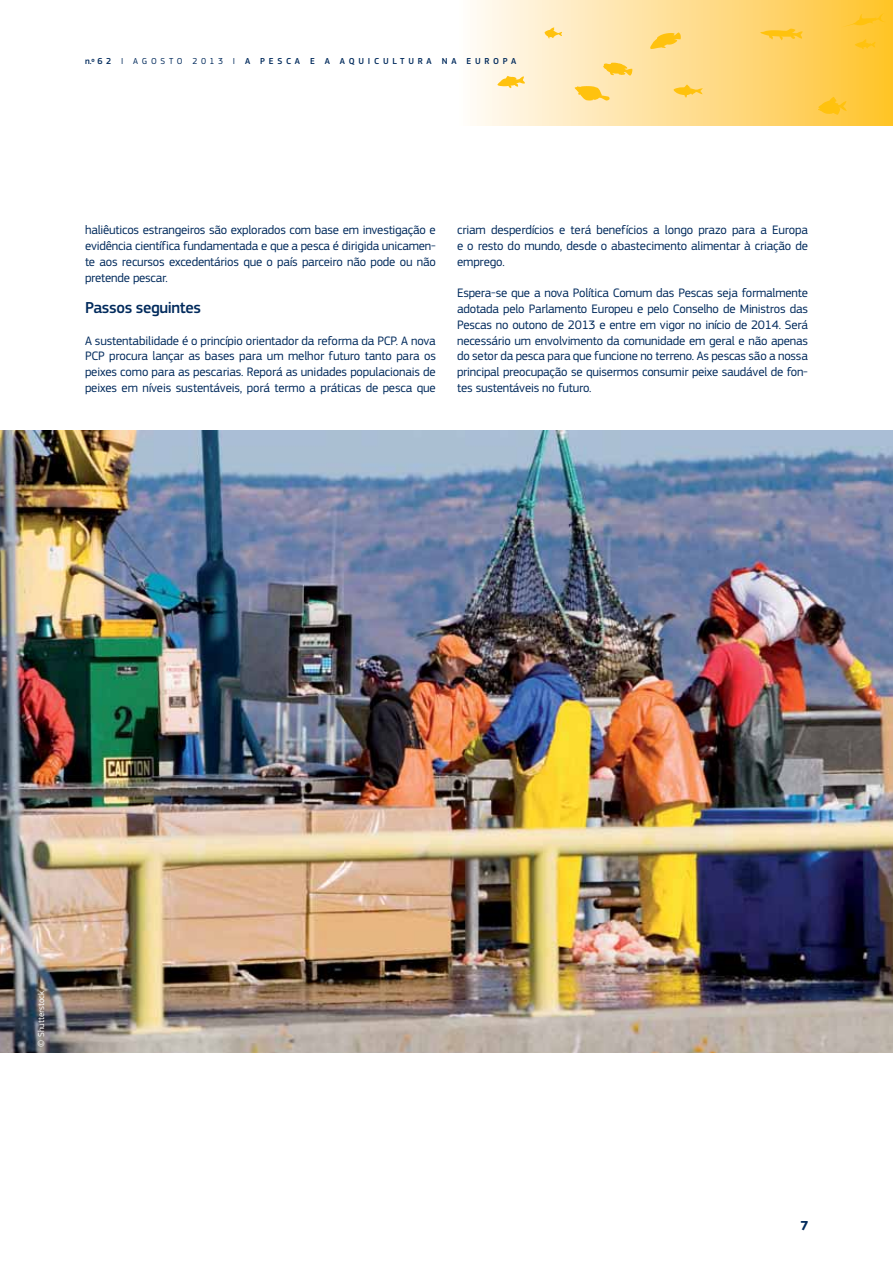
<style>
.page{position:relative;width:893px;height:1263px;background:#fff}
.page>*{position:absolute;margin:0;border:0;box-sizing:border-box;transform-origin:0 0}
.t1{font:500 16.5px "EC Square Sans Pro";letter-spacing:-.02em;color:#002a5c}
.t2{font:700 13.5px "EC Square Sans Pro";color:#002a5c}
.t3{font:12.75px/15.8px "EC Square Sans Pro";letter-spacing:-.015em;color:#002a5c;text-align:justify}
.t4{font:500 9px "EC Square Sans Pro";letter-spacing:.42em;color:#002a5c}
.t5{font:9px "EC Square Sans Pro";color:#fff}
.s1{font-weight:400}
</style>
<div class="page">
<img style="left:0;top:430px;width:893px;height:622px">
<div style="left:457px;top:0;width:436px;height:126px;background:linear-gradient(to right,#fffcfd,#ffc32f)"></div>
<svg style="left:674px;top:85px;width:29px;height:13px"></svg>
<svg style="left:855px;top:39px;width:21px;height:10px"></svg>
<svg style="left:497px;top:76px;width:28px;height:12px"></svg>
<svg style="left:760px;top:29px;width:42px;height:11px"></svg>
<svg style="left:818px;top:97px;width:29px;height:18px"></svg>
<svg style="left:545px;top:27px;width:17px;height:12px"></svg>
<svg style="left:603px;top:63px;width:29px;height:13px"></svg>
<svg style="left:650px;top:32px;width:31px;height:17px"></svg>
<svg style="left:575px;top:86px;width:35px;height:15px"></svg>
<svg style="left:841px;top:13px;width:45px;height:14px"></svg>
<p class="t4" style="left:85px;top:58px;width:433px">n.º 62 <span class="s1">I AGOSTO 2013 I</span> A PESCA E A AQUICULTURA NA EUROPA</p>
<p class="t3" style="left:85px;top:223px;width:352px">haliêuticos estrangeiros são explorados com base em investigação e evidência científica fundamentada e que a pesca é dirigida unicamen&shy;te aos recursos excedentários que o país parceiro não pode ou não pretende pescar.</p>
<p class="t1" style="left:85px;top:301px;width:118px">Passos seguintes</p>
<p class="t3" style="left:85px;top:334px;width:352px">A sustentabilidade é o princípio orientador da reforma da PCP. A nova PCP procura lançar as bases para um melhor futuro tanto para os peixes como para as pescarias. Reporá as unidades populacionais de peixes em níveis sustentáveis, porá termo a práticas de pesca que</p>
<p class="t3" style="left:457px;top:223px;width:352px">criam desperdícios e terá benefícios a longo prazo para a Europa e o resto do mundo, desde o abastecimento alimentar à criação de emprego.</p>
<p class="t3" style="left:457px;top:286px;width:352px">Espera-se que a nova Política Comum das Pescas seja formalmente adotada pelo Parlamento Europeu e pelo Conselho de Ministros das Pescas no outono de 2013 e entre em vigor no início de 2014. Será necessário um envolvimento da comunidade em geral e não apenas do setor da pesca para que funcione no terreno. As pescas são a nossa principal preocupação se quisermos consumir peixe saudável de fon&shy;tes sustentáveis no futuro.</p>
<p class="t5" style="left:38px;top:1046px;width:57px;rotate:-90deg">© Shutterstock</p>
<p class="t2" style="left:800px;top:1220px;width:10px">7</p>
</div>
